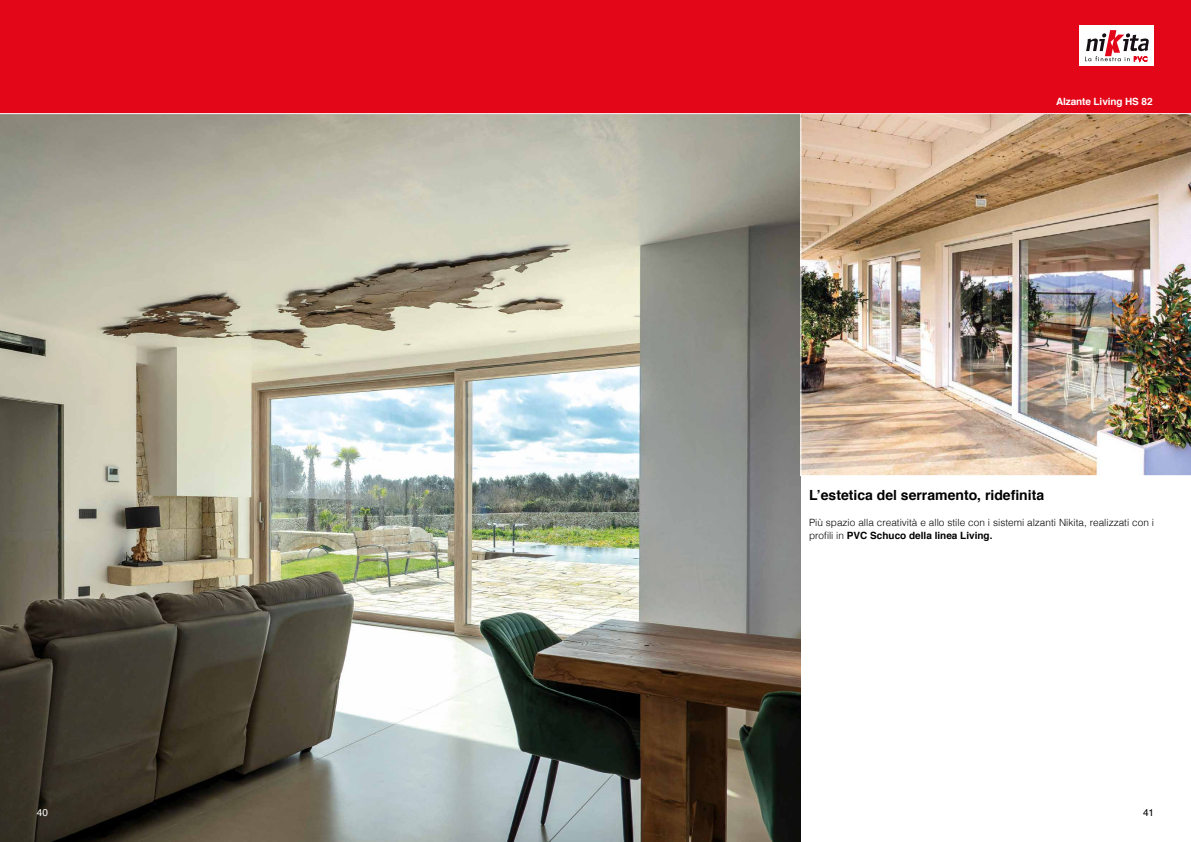
<style>
.page{position:relative;width:1191px;height:842px;background:#fff}
.page>*{position:absolute;margin:0;border:0;box-sizing:border-box;transform-origin:0 0}
.t1{font:700 14px "Helvetica";color:#000}
.t2{font:300 10px/13px "Helvetica";color:#000}
.t3{font:700 10px "Helvetica";letter-spacing:-.01em;color:#fff}
.t4{font:10px "Helvetica";color:#fff}
.t5{font:10px "Helvetica";color:#000}
.s1{font-weight:700}
</style>
<div class="page">
<img style="left:0;top:114px;width:800px;height:728px">
<img style="left:800px;top:114px;width:391px;height:362px">
<div style="left:0;top:0;width:1191px;height:114px;background:#e30518"></div>
<div style="left:1079px;top:26px;width:75px;height:40px;background:#fff"></div>
<svg style="left:1085px;top:13px;width:64px;height:50px"></svg>
<p class="t3" style="left:1056px;top:94px;width:98px">Alzante Living HS 82</p>
<h1 class="t1" style="left:809px;top:484px;width:236px">L’estetica del serramento, ridefinita</h1>
<p class="t2" style="left:809px;top:515px;width:346px">Più spazio alla creatività e allo stile con i sistemi alzanti Nikita, realizzati con i profili in <span class="s1">PVC Schuco della linea Living.</span></p>
<p class="t4" style="left:37px;top:805px;width:13px">40</p>
<p class="t5" style="left:1143px;top:805px;width:13px">41</p>
</div>
